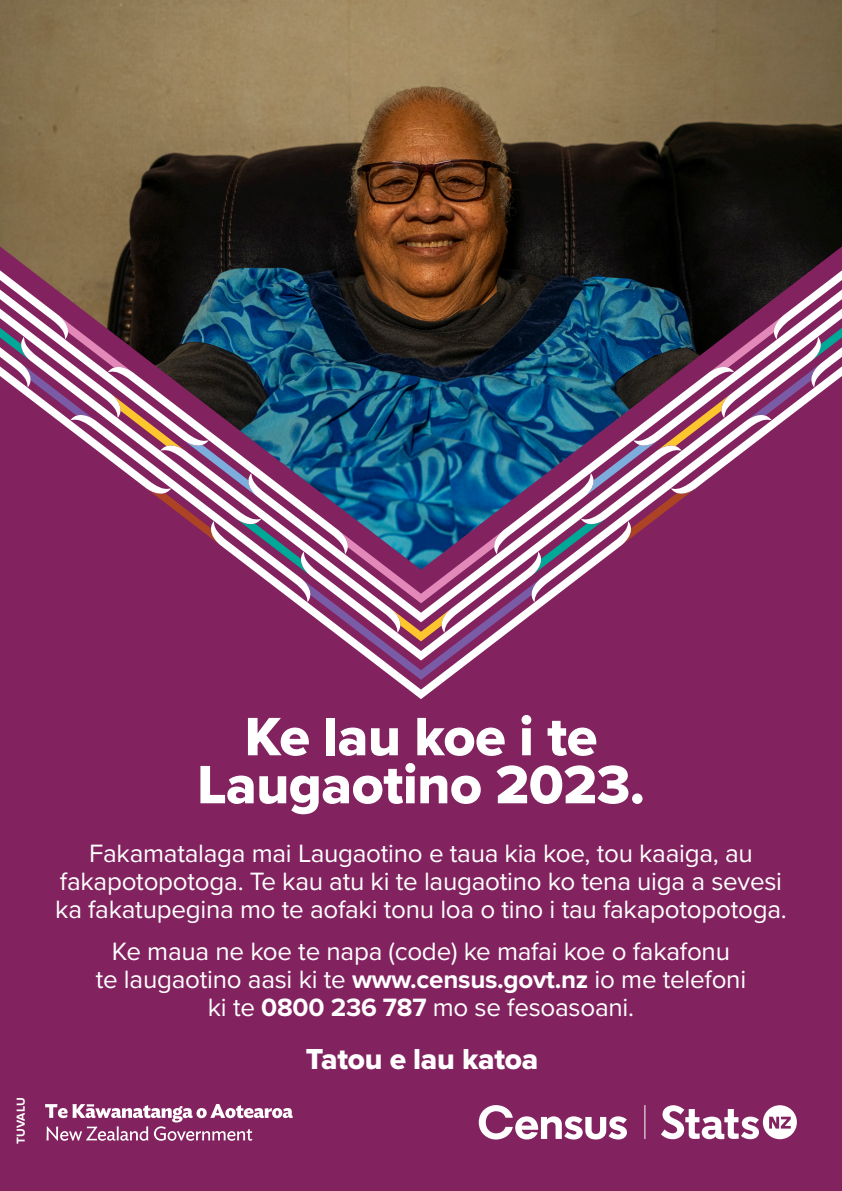
<style>
.page{position:relative;width:842px;height:1191px;background:#fff}
.page>*{position:absolute;margin:0;border:0;box-sizing:border-box;transform-origin:0 0}
.t1{font:56px "Proxima Nova Extrabld";letter-spacing:-.01em;color:#fff}
.t2{font:30px "Proxima Nova Extrabld";letter-spacing:-.01em;color:#fff}
.t3{font:26px/28px "Proxima Nova";letter-spacing:-.01em;color:#fff;text-align:center}
.t4{font:700 12px "Proxima Nova";letter-spacing:-.01em;color:#fff}
.s1{font-weight:700}
</style>
<div class="page">
<div style="left:0;top:226px;width:842px;height:965px;background:#82225f"></div>
<svg style="left:251px;top:569px;width:340px;height:130px"></svg>
<svg style="left:661px;top:1105px;width:136px;height:34px"></svg>
<hr style="left:644px;top:1105px;width:1px;height:34px;background:#fff">
<svg style="left:479px;top:1105px;width:148px;height:34px"></svg>
<svg style="left:45px;top:1104px;width:248px;height:36px"></svg>
<img style="left:0;top:0;width:842px;height:569px">
<p class="t4" style="left:12px;top:1144px;width:48px;rotate:-90deg">TUVALU</p>
<p class="t1" style="left:245px;top:695px;width:354px">Ke lau koe i te</p>
<p class="t1" style="left:197px;top:743px;width:449px">Laugaotino 2023.</p>
<p class="t3" style="left:55px;top:838px;width:733px">Fakamatalaga mai Laugaotino e taua kia koe, tou kaaiga, au fakapotopotoga. Te kau atu ki te laugaotino ko tena uiga a sevesi ka fakatupegina mo te aofaki tonu loa o tino i tau fakapotopotoga.</p>
<p class="t3" style="left:96px;top:936px;width:652px">Ke maua ne koe te napa (code) ke mafai koe o fakafonu<br>te laugaotino aasi ki te <span class="s1">www.census.govt.nz</span> io me telefoni ki te <span class="s1">0800 236 787</span> mo se fesoasoani.</p>
<p class="t2" style="left:306px;top:1037px;width:234px">Tatou e lau katoa</p>
</div>
